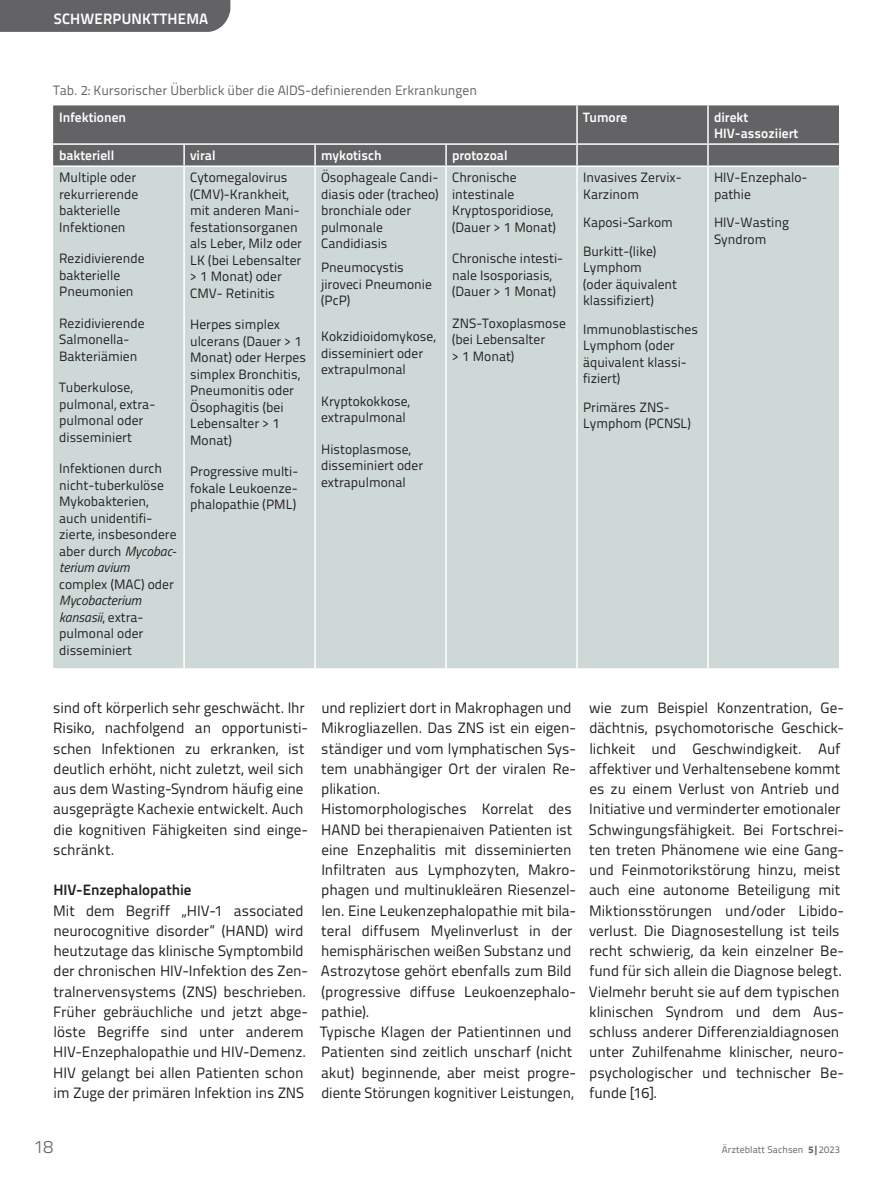
<style>
.page{position:relative;width:893px;height:1191px;background:#fff}
.page>*{position:absolute;margin:0;border:0;box-sizing:border-box;transform-origin:0 0}
.t1{font:300 18px "Titillium Text";color:#636366}
.t2{font:15px/20.2px "Titillium Text";color:#231f20}
.t3{font:700 15px "Titillium Text";color:#231f20}
.t4{font:700 15px "Titillium Text";letter-spacing:.01em;color:#fff}
.t5{font:13.5px/16.5px "Titillium Text";color:#231f20}
.t6{font:700 13.5px/16.5px "Titillium Text";color:#fff}
.t7{font:13.5px "Titillium Text";color:#636366}
.t8{font:italic 13.5px/16.5px "Titillium Web";color:#231f20}
.t9{font:9.75px "Titillium Text";letter-spacing:.01em;color:#636366}
.s1{font-family:"Titillium Web";font-style:italic}
.s2{font-family:"Titillium Text";font-style:normal}
.s3{font-weight:800}
</style>
<div class="page">
<div style="left:0;top:0;width:230px;height:32px;background:#636366"></div>
<div style="left:53px;top:105px;width:786px;height:60px;background:#636366"></div>
<div style="left:53px;top:167px;width:786px;height:501px;background:#ced9d7"></div>
<hr style="left:576px;top:105px;width:2px;height:38px;background:#fff">
<hr style="left:707px;top:105px;width:2px;height:38px;background:#fff">
<hr style="left:53px;top:143px;width:131px;height:2px;background:#fff">
<hr style="left:184px;top:143px;width:131px;height:2px;background:#fff">
<hr style="left:183px;top:145px;width:2px;height:20px;background:#fff">
<hr style="left:315px;top:143px;width:131px;height:2px;background:#fff">
<hr style="left:314px;top:145px;width:2px;height:20px;background:#fff">
<hr style="left:446px;top:143px;width:131px;height:2px;background:#fff">
<hr style="left:445px;top:145px;width:2px;height:20px;background:#fff">
<hr style="left:577px;top:143px;width:131px;height:2px;background:#fff">
<hr style="left:576px;top:145px;width:2px;height:20px;background:#fff">
<hr style="left:708px;top:143px;width:131px;height:2px;background:#fff">
<hr style="left:707px;top:145px;width:2px;height:20px;background:#fff">
<hr style="left:183px;top:167px;width:2px;height:501px;background:#fff">
<hr style="left:314px;top:167px;width:2px;height:501px;background:#fff">
<hr style="left:445px;top:167px;width:2px;height:501px;background:#fff">
<hr style="left:576px;top:167px;width:2px;height:501px;background:#fff">
<hr style="left:707px;top:167px;width:2px;height:501px;background:#fff">
<p class="t4" style="left:54px;top:7px;width:156px">SCHWERPUNKTTHEMA</p>
<p class="t7" style="left:53px;top:80px;width:425px">Tab. 2: Kursorischer Überblick über die AIDS-definierenden Erkrankungen</p>
<p class="t6" style="left:59px;top:108px;width:68px">Infektionen</p>
<p class="t6" style="left:583px;top:108px;width:46px">Tumore</p>
<p class="t6" style="left:714px;top:108px;width:86px">direkt<br>HIV-assoziiert</p>
<p class="t6" style="left:59px;top:146px;width:57px">bakteriell</p>
<p class="t6" style="left:190px;top:146px;width:27px">viral</p>
<p class="t6" style="left:321px;top:146px;width:62px">mykotisch</p>
<p class="t6" style="left:452px;top:146px;width:57px">protozoal</p>
<p class="t5" style="left:59px;top:169px;width:81px">Multiple oder rekurrierende bakterielle<br>Infektionen</p>
<p class="t5" style="left:59px;top:250px;width:87px">Rezidivierende bakterielle<br>Pneumonien</p>
<p class="t5" style="left:59px;top:314px;width:87px">Rezidivierende<br>Salmonella-<br>Bakteriämien</p>
<p class="t5" style="left:59px;top:379px;width:96px">Tuberkulose, pulmonal, extra&shy;pulmonal oder disseminiert</p>
<p class="t5" style="left:59px;top:460px;width:119px">Infektionen durch nicht-tuberkulöse<br>Mykobakterien, auch unidentifi&shy;zierte, insbesondere aber durch <span class="s1">Mycobac-</span></p>
<p class="t8" style="left:59px;top:559px;width:72px">terium avium</p>
<p class="t5" style="left:59px;top:575px;width:116px">complex (MAC) oder</p>
<p class="t8" style="left:59px;top:592px;width:84px">Mycobacterium kansasii<span class="s2">, extra-</span></p>
<p class="t5" style="left:59px;top:625px;width:86px">pulmonal oder disseminiert</p>
<p class="t5" style="left:321px;top:168px;width:119px">Ösophageale Candi&shy;diasis oder (tracheo) bronchiale oder pulmonale<br>Candidiasis</p>
<p class="t5" style="left:321px;top:258px;width:112px">Pneumocystis jiroveci Pneumonie (PcP)</p>
<p class="t5" style="left:321px;top:327px;width:116px">Kokzidioidomykose, disseminiert oder extrapulmonal</p>
<p class="t5" style="left:321px;top:392px;width:90px">Kryptokokkose, extrapulmonal</p>
<p class="t5" style="left:321px;top:440px;width:104px">Histoplasmose, disseminiert oder extrapulmonal</p>
<p class="t5" style="left:714px;top:168px;width:93px">HIV-Enzephalo&shy;pathie</p>
<p class="t5" style="left:714px;top:213px;width:77px">HIV-Wasting<br>Syndrom</p>
<p class="t5" style="left:452px;top:168px;width:105px">Chronische intestinale<br>Kryptosporidiose, (Dauer &gt; 1 Monat)</p>
<p class="t5" style="left:452px;top:249px;width:113px">Chronische intesti&shy;nale Isosporiasis, (Dauer &gt; 1 Monat)</p>
<p class="t5" style="left:452px;top:314px;width:115px">ZNS-Toxoplasmose (bei Lebensalter<br>&gt; 1 Monat)</p>
<p class="t5" style="left:190px;top:169px;width:113px">Cytomegalovirus (CMV)-Krankheit, mit anderen Mani&shy;festationsorganen als Leber, Milz oder<br>LK (bei Lebensalter &gt; 1 Monat) oder<br>CMV- Retinitis</p>
<p class="t5" style="left:190px;top:315px;width:117px">Herpes simplex ulcerans (Dauer &gt; 1<br>Monat) oder Herpes simplex Bronchitis,<br>Pneumonitis oder<br>Ösophagitis (bei<br>Lebensalter &gt; 1<br>Monat)</p>
<p class="t5" style="left:190px;top:462px;width:110px;text-align:justify">Progressive multi&shy;fokale Leukoenze&shy;phalopathie (PML)</p>
<p class="t5" style="left:583px;top:168px;width:100px">Invasives Zervix-<br>Karzinom</p>
<p class="t5" style="left:583px;top:207px;width:91px;line-height:28.5px">Kaposi-Sarkom<br>Burkitt-(like)</p>
<p class="t5" style="left:583px;top:258px;width:96px">Lymphom<br>(oder äquivalent klassifiziert)</p>
<p class="t5" style="left:583px;top:320px;width:116px">Immunoblastisches<br>Lymphom (oder äquivalent klassi&shy;fiziert)</p>
<p class="t5" style="left:583px;top:398px;width:109px">Primäres ZNS-<br>Lymphom (PCNSL)</p>
<p class="t2" style="left:53px;top:697px;width:256px">sind oft körperlich sehr geschwächt. Ihr Risiko, nachfolgend an opportunisti&shy;schen Infektionen zu erkranken, ist deutlich erhöht, nicht zuletzt, weil sich aus dem Wasting-Syndrom häufig eine ausgeprägte Kachexie entwickelt. Auch die kognitiven Fähigkeiten sind einge&shy;schränkt.</p>
<p class="t3" style="left:53px;top:878px;width:140px">HIV-Enzephalopathie</p>
<p class="t2" style="left:53px;top:899px;width:256px">Mit dem Begriff „HIV-1 associated neurocognitive disorder“ (HAND) wird heutzutage das klinische Symptombild der chronischen HIV-Infektion des Zen&shy;tralnervensystems (ZNS) beschrieben.<br>Früher gebräuchliche und jetzt abge&shy;löste Begriffe sind unter anderem HIV-Enzephalopathie und HIV-Demenz.<br>HIV gelangt bei allen Patienten schon im Zuge der primären Infektion ins ZNS</p>
<p class="t2" style="left:320px;top:697px;width:258px">und repliziert dort in Makrophagen und Mikrogliazellen. Das ZNS ist ein eigen&shy;ständiger und vom lymphatischen Sys&shy;tem unabhängiger Ort der viralen Re-- plikation.<br>Histomorphologisches Korrelat des HAND bei therapienaiven Patienten ist eine Enzephalitis mit disseminierten Infiltraten aus Lymphozyten, Makro&shy;phagen und multinukleären Riesenzel&shy;len. Eine Leukenzephalopathie mit bila&shy;teral diffusem Myelinverlust in der hemisphärischen weißen Substanz und Astrozytose gehört ebenfalls zum Bild (progressive diffuse Leukoenzephalo&shy;pathie).<br>Typische Klagen der Patientinnen und Patienten sind zeitlich unscharf (nicht akut) beginnende, aber meist progre&shy;diente Störungen kognitiver Leistungen,</p>
<p class="t2" style="left:589px;top:697px;width:257px">wie zum Beispiel Konzentration, Ge-- dächtnis, psychomotorische Geschick&shy;lichkeit und Geschwindigkeit. Auf affektiver und Verhaltensebene kommt es zu einem Verlust von Antrieb und Initiative und verminderter emotionaler Schwingungsfähigkeit. Bei Fortschrei&shy;ten treten Phänomene wie eine Gang&shy;und Feinmotorikstörung hinzu, meist auch eine autonome Beteiligung mit Miktionsstörungen und/oder Libido&shy;verlust. Die Diagnosestellung ist teils recht schwierig, da kein einzelner Be-- fund für sich allein die Diagnose belegt.<br>Vielmehr beruht sie auf dem typischen klinischen Syndrom und dem Aus&shy;schluss anderer Differenzialdiagnosen unter Zuhilfenahme klinischer, neuro&shy;psychologischer und technischer Be-- funde [16].</p>
<p class="t1" style="left:34px;top:1133px;width:21px">18</p>
<p class="t9" style="left:722px;top:1142px;width:119px">Ärzteblatt Sachsen <span class="s3">5|</span>2023</p>
</div>
